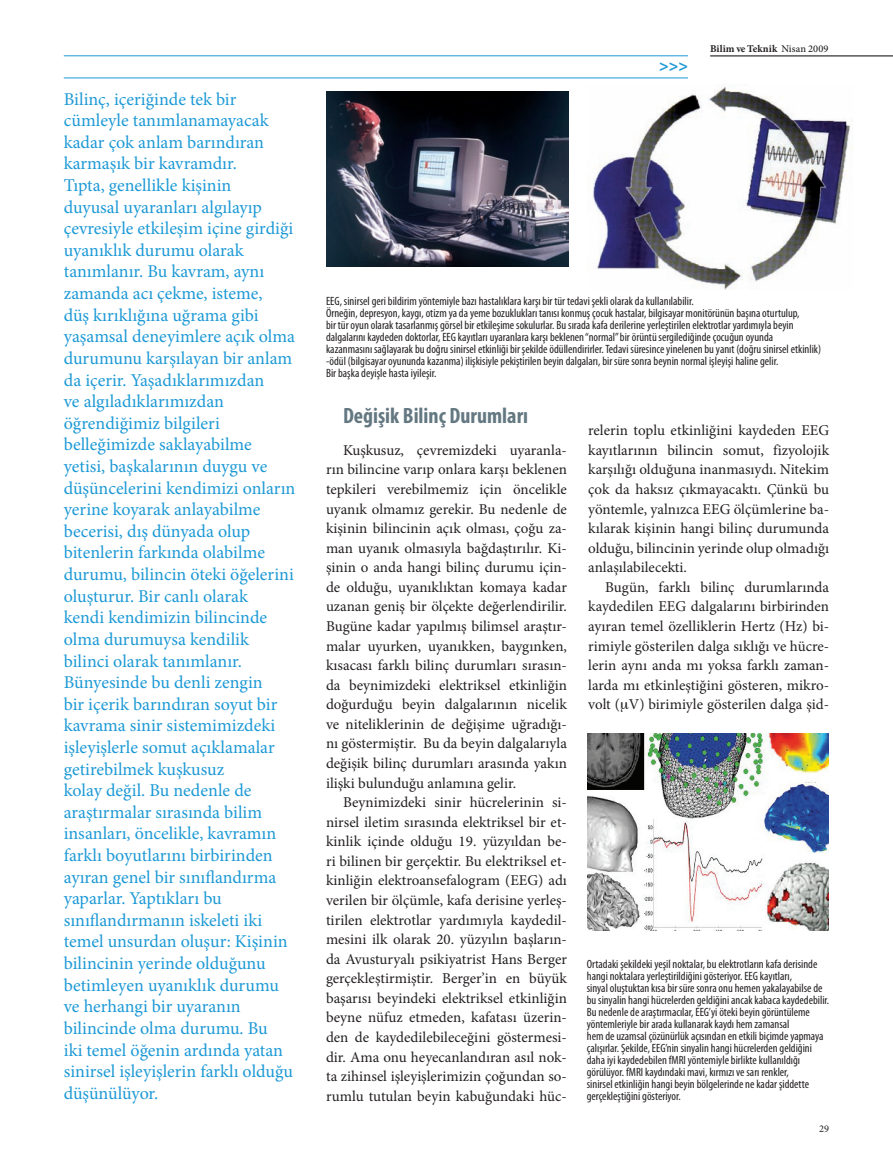
<style>
.page{position:relative;width:893px;height:1170px;background:#fff}
.page>*{position:absolute;margin:0;border:0;box-sizing:border-box;transform-origin:0 0}
.t1{font:700 condensed 22.2px "Myriad Pro";color:#647882}
.t2{font:18px/21.6px "Minion Pro";color:#1d99d6}
.t3{font:700 16.2px "Myriad Pro";color:#1d99d6}
.t4{font:15px/19.5px "Minion Pro";color:#231f20;text-align:justify}
.t5{font:condensed 12px/12px "Myriad Pro";color:#231f20}
.t6{font:700 10.35px "Minion Pro";letter-spacing:.005em;color:#231f20}
.t7{font:10.35px "Minion Pro";color:#231f20}
.s1{font-weight:500}
</style>
<div class="page">
<img style="left:593px;top:86px;width:260px;height:203px">
<img style="left:326px;top:91px;width:242px;height:176px">
<img style="left:588px;top:733px;width:240px;height:197px">
<hr style="left:710px;top:56px;width:183px;height:1px;background:#000103">
<hr style="left:64px;top:56px;width:624px;height:1px;background:#1d99d6">
<hr style="left:64px;top:78px;width:624px;height:1px;background:#1d99d6">
<p class="t2" style="left:64px;top:88px;width:233px">Bilinç, içeriğinde tek bir cümleyle tanımlanamayacak kadar çok anlam barındıran karmaşık bir kavramdır.<br>Tıpta, genellikle kişinin<br>duyusal uyaranları algılayıp çevresiyle etkileşim içine girdiği uyanıklık durumu olarak tanımlanır. Bu kavram, aynı zamanda acı çekme, isteme,<br>düş kırıklığına uğrama gibi yaşamsal deneyimlere açık olma durumunu karşılayan bir anlam da içerir. Yaşadıklarımızdan<br>ve algıladıklarımızdan öğrendiğimiz bilgileri belleğimizde saklayabilme yetisi, başkalarının duygu ve düşüncelerini kendimizi onların yerine koyarak anlayabilme becerisi, dış dünyada olup bitenlerin farkında olabilme durumu, bilincin öteki öğelerini oluşturur. Bir canlı olarak<br>kendi kendimizin bilincinde olma durumuysa kendilik bilinci olarak tanımlanır.<br>Bünyesinde bu denli zengin<br>bir içerik barındıran soyut bir kavrama sinir sistemimizdeki işleyişlerle somut açıklamalar getirebilmek kuşkusuz<br>kolay değil. Bu nedenle de araştırmalar sırasında bilim insanları, öncelikle, kavramın farklı boyutlarını birbirinden ayıran genel bir sınıflandırma yaparlar. Yaptıkları bu sınıflandırmanın iskeleti iki temel unsurdan oluşur: Kişinin bilincinin yerinde olduğunu betimleyen uyanıklık durumu ve herhangi bir uyaranın bilincinde olma durumu. Bu<br>iki temel öğenin ardında yatan sinirsel işleyişlerin farklı olduğu düşünülüyor.</p>
<p class="t3" style="left:659px;top:55px;width:30px">&gt;&gt;&gt;</p>
<p class="t6" style="left:710px;top:41px;width:120px">Bilim ve Teknik <span class="s1">Nisan 2009</span></p>
<p class="t5" style="left:326px;top:295px;width:497px">EEG, sinirsel geri bildirim yöntemiyle bazı hastalıklara karşı bir tür tedavi şekli olarak da kullanılabilir.<br>Örneğin, depresyon, kaygı, otizm ya da yeme bozuklukları tanısı konmuş çocuk hastalar, bilgisayar monitörünün başına oturtulup,<br>bir tür oyun olarak tasarlanmış görsel bir etkileşime sokulurlar. Bu sırada kafa derilerine yerleştirilen elektrotlar yardımıyla beyin dalgalarını kaydeden doktorlar, EEG kayıtları uyaranlara karşı beklenen “normal” bir örüntü sergilediğinde çocuğun oyunda kazanmasını sağlayarak bu doğru sinirsel etkinliği bir şekilde ödüllendirirler. Tedavi süresince yinelenen bu yanıt (doğru sinirsel etkinlik) -ödül (bilgisayar oyununda kazanma) ilişkisiyle pekiştirilen beyin dalgaları, bir süre sonra beynin normal işleyişi haline gelir.<br>Bir başka deyişle hasta iyileşir.</p>
<h1 class="t1" style="left:343px;top:401px;width:187px">Değişik Bilinç Durumları</h1>
<p class="t4" style="left:326px;top:440px;width:242px;text-indent:17px">Kuşkusuz, çevremizdeki uyaranla&shy;rın bilincine varıp onlara karşı beklenen tepkileri verebilmemiz için öncelikle uyanık olmamız gerekir. Bu nedenle de kişinin bilincinin açık olması, çoğu za&shy;man uyanık olmasıyla bağdaştırılır. Ki&shy;şinin o anda hangi bilinç durumu için&shy;de olduğu, uyanıklıktan komaya kadar uzanan geniş bir ölçekte değerlendirilir.<br>Bugüne kadar yapılmış bilimsel araştır&shy;malar uyurken, uyanıkken, baygınken, kısacası farklı bilinç durumları sırasın&shy;da beynimizdeki elektriksel etkinliğin doğurduğu beyin dalgalarının nicelik ve niteliklerinin de değişime uğradığı&shy;nı göstermiştir. Bu da beyin dalgalarıyla değişik bilinç durumları arasında yakın ilişki bulunduğu anlamına gelir.</p>
<p class="t4" style="left:326px;top:792px;width:242px;text-indent:17px">Beynimizdeki sinir hücrelerinin si&shy;nirsel iletim sırasında elektriksel bir et&shy;kinlik içinde olduğu 19. yüzyıldan be&shy;ri bilinen bir gerçektir. Bu elektriksel et&shy;kinliğin elektroansefalogram (EEG) adı verilen bir ölçümle, kafa derisine yerleş&shy;tirilen elektrotlar yardımıyla kaydedil&shy;mesini ilk olarak 20. yüzyılın başların&shy;da Avusturyalı psikiyatrist Hans Berger gerçekleştirmiştir. Berger’in en büyük başarısı beyindeki elektriksel etkinliğin beyne nüfuz etmeden, kafatası üzerin&shy;den de kaydedilebileceğini göstermesi&shy;dir. Ama onu heyecanlandıran asıl nok&shy;ta zihinsel işleyişlerimizin çoğundan so&shy;rumlu tutulan beyin kabuğundaki hüc-</p>
<p class="t4" style="left:588px;top:421px;width:242px">relerin toplu etkinliğini kaydeden EEG kayıtlarının bilincin somut, fizyolojik karşılığı olduğuna inanmasıydı. Nitekim çok da haksız çıkmayacaktı. Çünkü bu yöntemle, yalnızca EEG ölçümlerine ba&shy;kılarak kişinin hangi bilinç durumunda olduğu, bilincinin yerinde olup olmadığı anlaşılabilecekti.</p>
<p class="t4" style="left:588px;top:577px;width:242px;text-indent:17px">Bugün, farklı bilinç durumlarında kaydedilen EEG dalgalarını birbirinden ayıran temel özelliklerin Hertz (Hz) bi&shy;rimiyle gösterilen dalga sıklığı ve hücre&shy;lerin aynı anda mı yoksa farklı zaman&shy;larda mı etkinleştiğini gösteren, mikro&shy;volt ( V) birimiyle gösterilen dalga şid-</p>
<p class="t5" style="left:587px;top:957px;width:244px">Ortadaki şekildeki yeşil noktalar, bu elektrotların kafa derisinde hangi noktalara yerleştirildiğini gösteriyor. EEG kayıtları,<br>sinyal oluştuktan kısa bir süre sonra onu hemen yakalayabilse de bu sinyalin hangi hücrelerden geldiğini ancak kabaca kaydedebilir.<br>Bu nedenle de araştırmacılar, EEG’yi öteki beyin görüntüleme yöntemleriyle bir arada kullanarak kaydı hem zamansal<br>hem de uzamsal çözünürlük açısından en etkili biçimde yapmaya çalışırlar. Şekilde, EEG’nin sinyalin hangi hücrelerden geldiğini daha iyi kaydedebilen fMRI yöntemiyle birlikte kullanıldığı görülüyor. fMRI kaydındaki mavi, kırmızı ve sarı renkler,<br>sinirsel etkinliğin hangi beyin bölgelerinde ne kadar şiddette gerçekleştiğini gösteriyor.</p>
<p class="t7" style="left:819px;top:1121px;width:11px">29</p>
</div>
